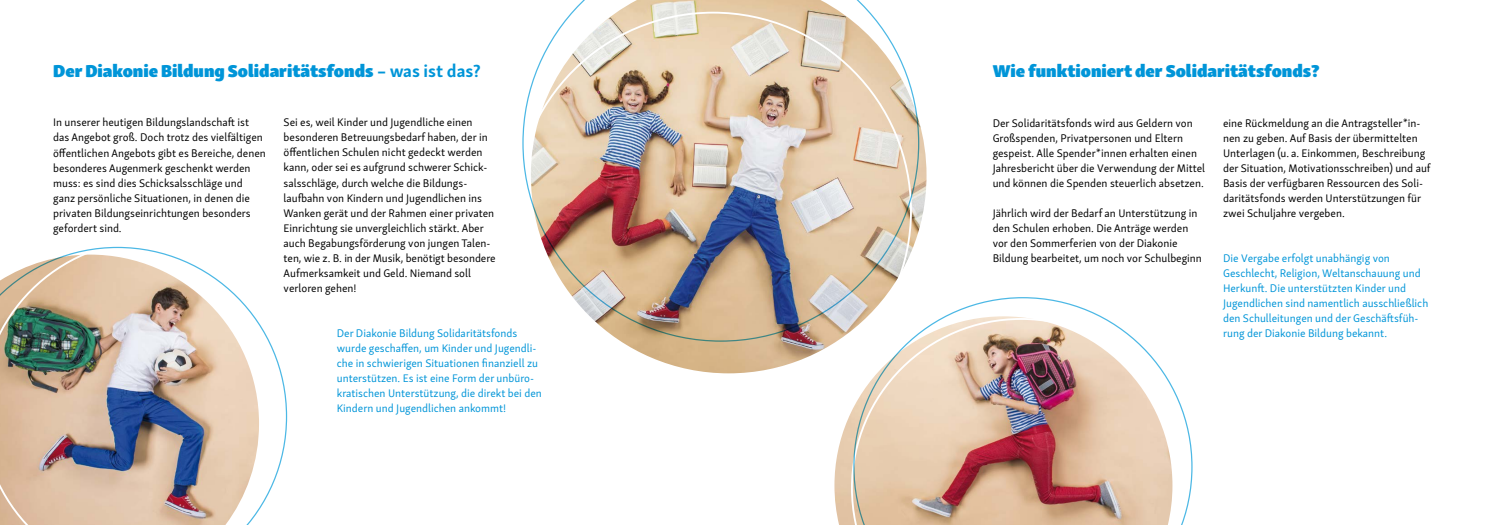
<style>
.page{position:relative;width:1489px;height:525px;background:#fff}
.page>*{position:absolute;margin:0;border:0;box-sizing:border-box;transform-origin:0 0}
.t1{font:17.5px "Skolar Sans Latn Bl";color:#0095d8}
.t2{font:11.25px/15px "Skolar Sans Latn";color:#000}
.t3{font:11.25px/15px "Skolar Sans Latn";color:#0095d8}
.s1{font-family:"Skolar Sans Latn";font-weight:700}
</style>
<div class="page">
<img style="left:834px;top:413px;width:17px;height:111px">
<img style="left:620px;top:122px;width:306px;height:251px">
<img style="left:522px;top:0;width:397px;height:341px">
<img style="left:853px;top:297px;width:339px;height:227px">
<img style="left:0;top:247px;width:287px;height:277px">
<h1 class="t1" style="left:53px;top:55px;width:429px">Der Diakonie Bildung Solidaritätsfonds <span class="s1">– was ist das?</span></h1>
<p class="t2" style="left:53px;top:114px;width:214px">In unserer heutigen Bildungslandschaft ist das Angebot groß. Doch trotz des vielfältigen öffentlichen Angebots gibt es Bereiche, denen besonderes Augenmerk geschenkt werden muss: es sind dies Schicksalsschläge und ganz persönliche Situationen, in denen die privaten Bildungseinrichtungen besonders gefordert sind.</p>
<p class="t2" style="left:283px;top:114px;width:213px">Sei es, weil Kinder und Jugendliche einen besonderen Betreuungsbedarf haben, der in öffentlichen Schulen nicht gedeckt werden kann, oder sei es aufgrund schwerer Schick&shy;salsschläge, durch welche die Bildungs&shy;laufbahn von Kindern und Jugendlichen ins Wanken gerät und der Rahmen einer privaten Einrichtung sie unvergleichlich stärkt. Aber auch Begabungsförderung von jungen Talen&shy;ten, wie z. B. in der Musik, benötigt besondere Aufmerksamkeit und Geld. Niemand soll verloren gehen!</p>
<p class="t3" style="left:337px;top:324px;width:206px">Der Diakonie Bildung Solidaritätsfonds wurde geschaffen, um Kinder und Jugendli&shy;che in schwierigen Situationen finanziell zu unterstützen. Es ist eine Form der unbüro&shy;kratischen Unterstützung, die direkt bei den Kindern und Jugendlichen ankommt!</p>
<h1 class="t1" style="left:992px;top:55px;width:328px">Wie funktioniert der Solidaritätsfonds?</h1>
<p class="t2" style="left:992px;top:114px;width:214px">Der Solidaritätsfonds wird aus Geldern von Großspenden, Privatpersonen und Eltern gespeist. Alle Spender*innen erhalten einen Jahresbericht über die Verwendung der Mittel und können die Spenden steuerlich absetzen.</p>
<p class="t2" style="left:992px;top:204px;width:211px">Jährlich wird der Bedarf an Unterstützung in den Schulen erhoben. Die Anträge werden vor den Sommerferien von der Diakonie Bildung bearbeitet, um noch vor Schulbeginn</p>
<p class="t2" style="left:1222px;top:114px;width:209px">eine Rückmeldung an die Antragsteller*in&shy;nen zu geben. Auf Basis der übermittelten Unterlagen (u. a. Einkommen, Beschreibung der Situation, Motivationsschreiben) und auf Basis der verfügbaren Ressourcen des Soli&shy;daritätsfonds werden Unterstützungen für zwei Schuljahre vergeben.</p>
<p class="t3" style="left:1222px;top:249px;width:207px">Die Vergabe erfolgt unabhängig von Geschlecht, Religion, Weltanschauung und Herkunft. Die unterstützten Kinder und Jugendlichen sind namentlich ausschließlich den Schulleitungen und der Geschäftsfüh&shy;rung der Diakonie Bildung bekannt.</p>
</div>
